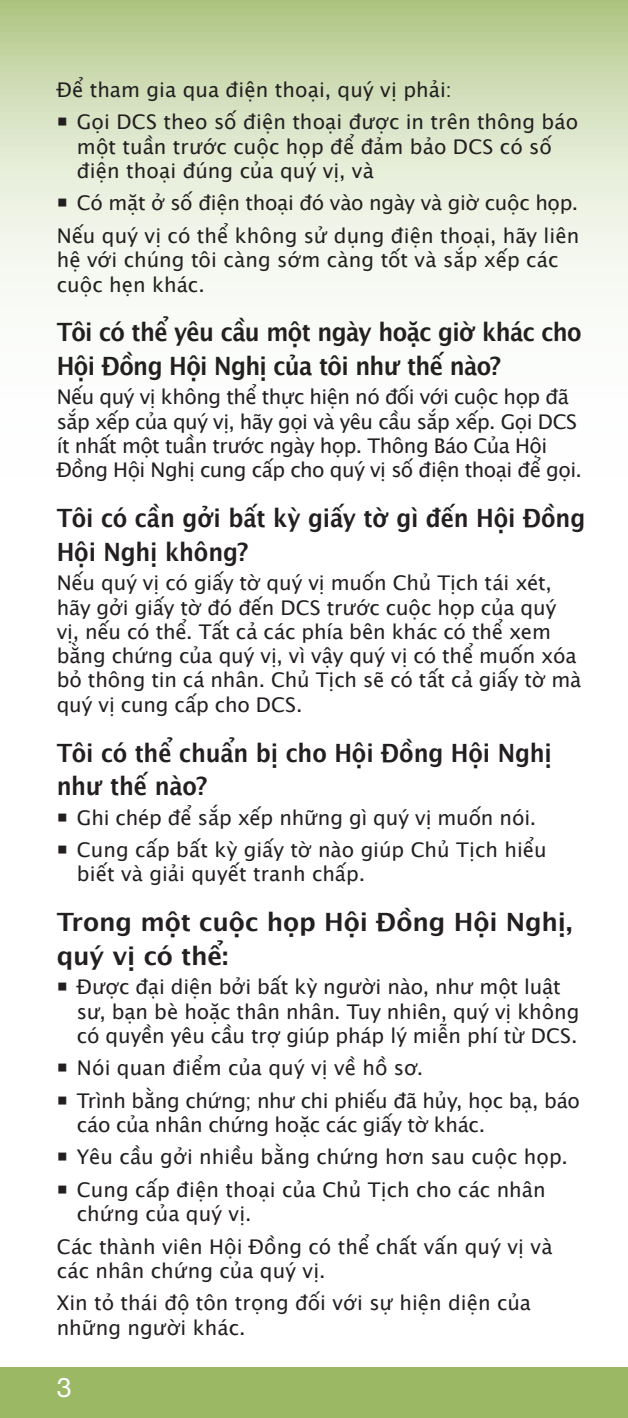
<style>
.page{position:relative;width:628px;height:1418px;background:#fff}
.page>*{position:absolute;margin:0;border:0;box-sizing:border-box;transform-origin:0 0}
.Subhead_2{font:27px "Helvetica Neue LT Std";color:#fff}
.Subhead_1{font:700 25.2px/33.8px "Lucida Grande";letter-spacing:-.015em;color:#231f20;scale:.9 1}
.Body_text{font:700 25.2px/33.8px "Lucida Grande";letter-spacing:-.005em;color:#231f20}
.Body_text-2{font:20.25px/24.3px "Lucida Grande";letter-spacing:-.005em;color:#231f20}
.Body_text-3{font:20.25px/24.3px "Lucida Grande";letter-spacing:-.025em;color:#231f20}
</style>
<div class="page">
<svg style="left:0;top:0;width:628px;height:295px;background:#dbe5c8"></svg>
<div style="left:0;top:1367px;width:628px;height:51px;background:#9bb865"></div>
<svg style="left:68px;top:129px;width:20px;height:1px"></svg>
<svg style="left:68px;top:210px;width:20px;height:1px"></svg>
<p class="Body_text-2" style="left:57px;top:78px;width:397px">Để tham gia qua điện thoại, quý vị phải:</p>
<p class="Body_text-2" style="left:77px;top:110px;width:503px;text-indent:-20px">○ Gọi DCS theo số điện thoại được in trên thông báo một tuần trước cuộc họp để đảm bảo DCS có số điện thoại đúng của quý vị, và</p>
<p class="Body_text-2" style="left:57px;top:191px;width:523px">○ Có mặt ở số điện thoại đó vào ngày và giờ cuộc họp.</p>
<p class="Body_text-2" style="left:57px;top:224px;width:524px">Nếu quý vị có thể không sử dụng điện thoại, hãy liên hệ với chúng tôi càng sớm càng tốt và sắp xếp các cuộc hẹn khác.</p>
<p class="Subhead_1" style="left:57px;top:315px;width:585px">Tôi có thể yêu cầu một ngày hoặc giờ khác cho<br>Hội Đồng Hội Nghị của tôi như thế nào?</p>
<p class="Body_text-3" style="left:57px;top:385px;width:526px">Nếu quý vị không thể thực hiện nó đối với cuộc họp đã sắp xếp của quý vị, hãy gọi và yêu cầu sắp xếp. Gọi DCS ít nhất một tuần trước ngày họp. Thông Báo Của Hội Đồng Hội Nghị cung cấp cho quý vị số điện thoại để gọi.</p>
<p class="Subhead_1" style="left:57px;top:501px;width:589px">Tôi có cần gởi bất kỳ giấy tờ gì đến Hội Đồng<br>Hội Nghị không?</p>
<p class="Body_text-2" style="left:57px;top:571px;width:526px">Nếu quý vị có giấy tờ quý vị muốn Chủ Tịch tái xét, hãy gởi giấy tờ đó đến DCS trước cuộc họp của quý vị, nếu có thể. Tất cả các phía bên khác có thể xem bằng chứng của quý vị, vì vậy quý vị có thể muốn xóa bỏ thông tin cá nhân. Chủ Tịch sẽ có tất cả giấy tờ mà quý vị cung cấp cho DCS.</p>
<p class="Subhead_1" style="left:57px;top:735px;width:551px">Tôi có thể chuẩn bị cho Hội Đồng Hội Nghị như thế nào?</p>
<p class="Body_text-2" style="left:57px;top:805px;width:481px">○ Ghi chép để sắp xếp những gì quý vị muốn nói.</p>
<p class="Body_text-2" style="left:77px;top:838px;width:471px;text-indent:-20px">○ Cung cấp bất kỳ giấy tờ nào giúp Chủ Tịch hiểu biết và giải quyết tranh chấp.</p>
<p class="Body_text" style="left:57px;top:905px;width:517px">Trong một cuộc họp Hội Đồng Hội Nghị, quý vị có thể:</p>
<p class="Body_text-2" style="left:77px;top:975px;width:504px;text-indent:-20px">○ Được đại diện bởi bất kỳ người nào, như một luật sư, bạn bè hoặc thân nhân. Tuy nhiên, quý vị không có quyền yêu cầu trợ giúp pháp lý miễn phí từ DCS.</p>
<p class="Body_text-2" style="left:57px;top:1056px;width:368px">○ Nói quan điểm của quý vị về hồ sơ.</p>
<p class="Body_text-2" style="left:77px;top:1088px;width:504px;text-indent:-20px">○ Trình bằng chứng; như chi phiếu đã hủy, học bạ, báo cáo của nhân chứng hoặc các giấy tờ khác.</p>
<p class="Body_text-2" style="left:57px;top:1145px;width:513px">○ Yêu cầu gởi nhiều bằng chứng hơn sau cuộc họp.</p>
<p class="Body_text-2" style="left:77px;top:1177px;width:470px;text-indent:-20px">○ Cung cấp điện thoại của Chủ Tịch cho các nhân chứng của quý vị.</p>
<p class="Body_text-2" style="left:57px;top:1234px;width:497px">Các thành viên Hội Đồng có thể chất vấn quý vị và các nhân chứng của quý vị.</p>
<p class="Body_text-2" style="left:57px;top:1291px;width:476px">Xin tỏ thái độ tôn trọng đối với sự hiện diện của những người khác.</p>
<p class="Subhead_2" style="left:57px;top:1371px;width:17px">3</p>
</div>
